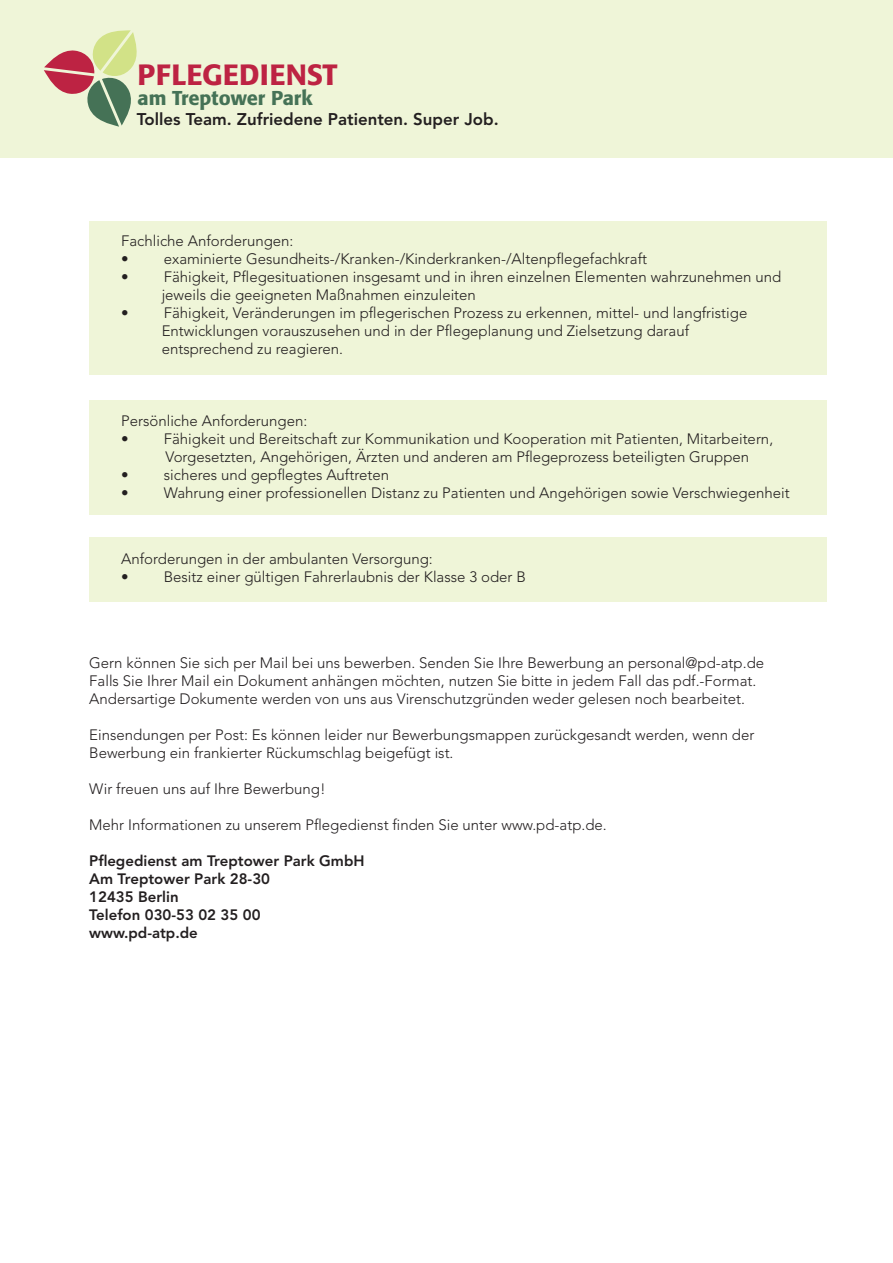
<style>
.page{position:relative;width:893px;height:1263px;background:#fff}
.page>*{position:absolute;margin:0;border:0;box-sizing:border-box;transform-origin:0 0}
.t1{font:500 28.95px "Formata";color:#bd2343}
.t2{font:500 19.8px "Formata";color:#457256}
.t3{font:800 16.8px "Avenir LT Std";color:#231f20}
.t4{font:300 15px/18px "Avenir LT Std";color:#231f20}
.t5{font:800 15px/18px "Avenir LT Std";color:#231f20}
</style>
<div class="page">
<div style="left:89px;top:400px;width:738px;height:114px;background:#eff5d8"></div>
<div style="left:89px;top:538px;width:738px;height:64px;background:#eff5d8"></div>
<div style="left:89px;top:221px;width:738px;height:153px;background:#eff5d8"></div>
<div style="left:0;top:0;width:893px;height:157px;background:#eff5d8"></div>
<svg style="left:44px;top:30px;width:93px;height:97px"></svg>
<h1 class="t1" style="left:138px;top:57px;width:202px">PFLEGEDIENST</h1>
<h2 class="t2" style="left:138px;top:86px;width:176px">am Treptower Park</h2>
<p class="t3" style="left:137px;top:109px;width:363px">Tolles Team. Zufriedene Patienten. Super Job.</p>
<p class="t4" style="left:121px;top:232px;width:174px">Fachliche Anforderungen:</p>
<p class="t4" style="left:121px;top:250px;width:527px">• examinierte Gesundheits-/Kranken-/Kinderkranken-/Altenpflegefachkraft</p>
<p class="t4" style="left:162px;top:268px;width:621px;text-indent:-40px">• Fähigkeit, Pflegesituationen insgesamt und in ihren einzelnen Elementen wahrzunehmen und jeweils die geeigneten Maßnahmen einzuleiten</p>
<p class="t4" style="left:162px;top:304px;width:587px;text-indent:-40px">• Fähigkeit, Veränderungen im pflegerischen Prozess zu erkennen, mittel- und langfristige<br>Entwicklungen vorauszusehen und in der Pflegeplanung und Zielsetzung darauf entsprechend zu reagieren.</p>
<p class="t4" style="left:121px;top:412px;width:188px">Persönliche Anforderungen:</p>
<p class="t4" style="left:166px;top:430px;width:609px;text-indent:-44px">• Fähigkeit und Bereitschaft zur Kommunikation und Kooperation mit Patienten, Mitarbeitern,<br>Vorgesetzten, Angehörigen, Ärzten und anderen am Pflegeprozess beteiligten Gruppen</p>
<p class="t4" style="left:121px;top:466px;width:269px">• sicheres und gepflegtes Auftreten</p>
<p class="t4" style="left:121px;top:484px;width:670px">• Wahrung einer professionellen Distanz zu Patienten und Angehörigen sowie Verschwiegenheit</p>
<p class="t4" style="left:121px;top:550px;width:313px">Anforderungen in der ambulanten Versorgung:</p>
<p class="t4" style="left:121px;top:568px;width:406px">• Besitz einer gültigen Fahrerlaubnis der Klasse 3 oder B</p>
<p class="t4" style="left:89px;top:653px;width:676px">Gern können Sie sich per Mail bei uns bewerben. Senden Sie Ihre Bewerbung an personal@pd-atp.de<br>Falls Sie Ihrer Mail ein Dokument anhängen möchten, nutzen Sie bitte in jedem Fall das pdf.-Format.<br>Andersartige Dokumente werden von uns aus Virenschutzgründen weder gelesen noch bearbeitet.</p>
<p class="t4" style="left:89px;top:725px;width:667px">Einsendungen per Post: Es können leider nur Bewerbungsmappen zurückgesandt werden, wenn der<br>Bewerbung ein frankierter Rückumschlag beigefügt ist.</p>
<p class="t4" style="left:89px;top:779px;width:238px">Wir freuen uns auf Ihre Bewerbung!</p>
<p class="t4" style="left:89px;top:815px;width:519px">Mehr Informationen zu unserem Pflegedienst finden Sie unter www.pd-atp.de.</p>
<p class="t5" style="left:89px;top:851px;width:277px">Pflegedienst am Treptower Park GmbH<br>Am Treptower Park 28-30<br>12435 Berlin<br>Telefon 030-53 02 35 00 www.pd-atp.de</p>
</div>
